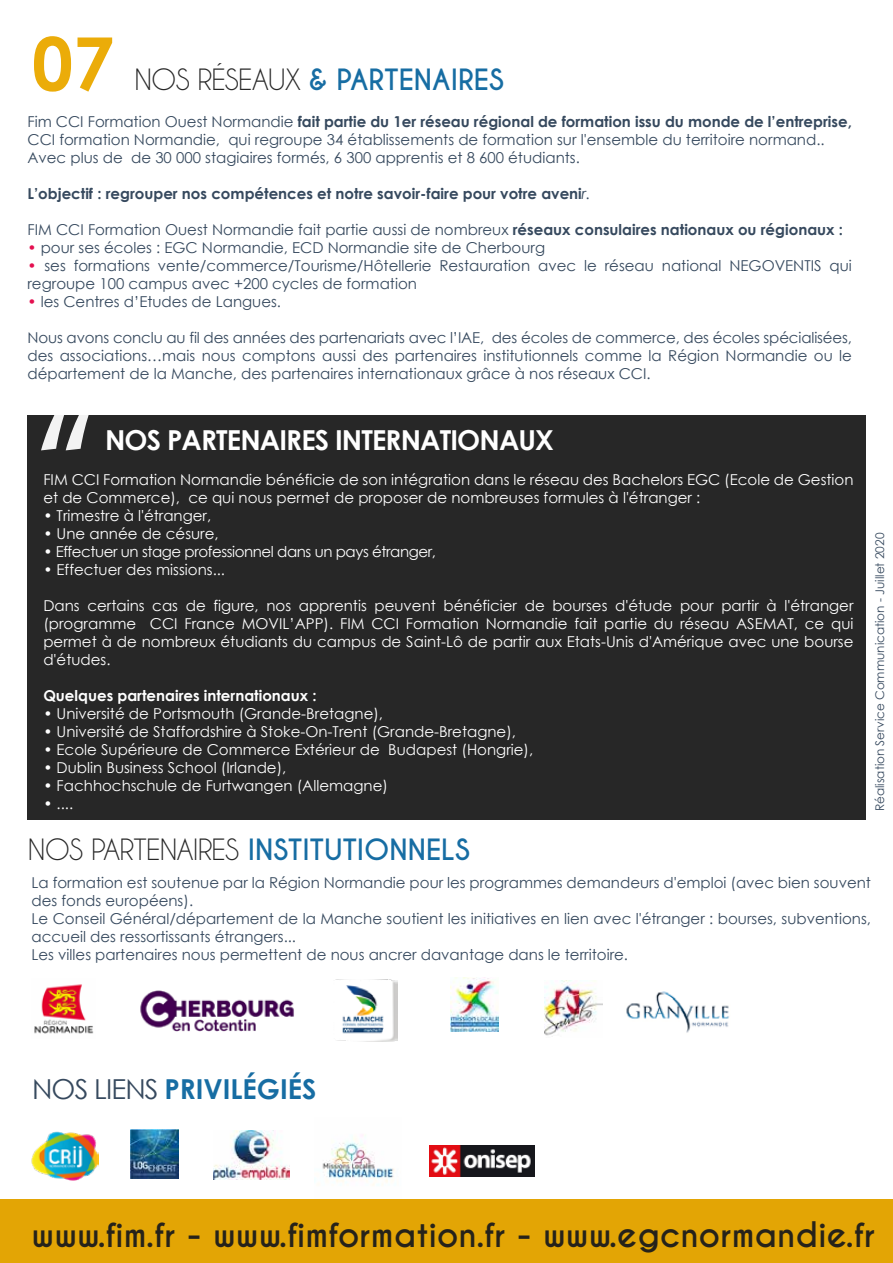
<style>
.page{position:relative;width:893px;height:1263px;background:#fff}
.page>*{position:absolute;margin:0;border:0;box-sizing:border-box;transform-origin:0 0}
.t1{font:700 73.5px "Century Gothic";color:#ebac09}
.t2{font:700 33px "Caviar Dreams";color:rgb(28 28 28/.95)}
.t3{font:700 27.45px "Caviar Dreams";color:#176da3}
.t4{font:700 27.45px "Century Gothic";letter-spacing:-.03em;color:#fff}
.t5{font:700 27.45px "Century Gothic";color:#176da3}
.t6{font:15px/18px "Century Gothic";color:#36495e}
.t7{font:15px/18px "Century Gothic";color:#fff}
.t8{font:700 15px "Century Gothic";color:#36495e}
.t9{font:15px "Century Gothic";letter-spacing:-.03em;color:#fff}
.t10{font:700 15px "Century Gothic";color:#fff}
.t11{font:12px "Century Gothic";color:#36495e}
.s1{font-weight:400;color:rgb(28 28 28/.95)}
.s2{font-weight:700}
.s3{font-weight:400;font-style:italic}
.s4{color:#e41050}
.s5{font-weight:400;color:#36495e}
</style>
<div class="page">
<div style="left:28px;top:415px;width:838px;height:405px;background:#272727"></div>
<img style="left:34px;top:984px;width:60px;height:50px">
<img style="left:335px;top:979px;width:62px;height:62px">
<img style="left:140px;top:990px;width:154px;height:42px">
<img style="left:626px;top:991px;width:103px;height:42px">
<img style="left:544px;top:980px;width:58px;height:56px">
<img style="left:450px;top:977px;width:48px;height:54px">
<img style="left:31px;top:1131px;width:68px;height:50px">
<img style="left:130px;top:1130px;width:48px;height:49px">
<img style="left:213px;top:1130px;width:76px;height:49px">
<img style="left:429px;top:1145px;width:106px;height:31px">
<img style="left:322px;top:1135px;width:73px;height:51px">
<div style="left:0;top:1199px;width:893px;height:64px;background:#e3a505"></div>
<svg style="left:41px;top:415px;width:48px;height:35px"></svg>
<h1 class="t1" style="left:32px;top:8px;width:84px">07</h1>
<h3 class="t3" style="left:134px;top:63px;width:371px"><span class="s1">NOS RÉSEAUX</span> &amp; PARTENAIRES</h3>
<p class="t6" style="left:27px;top:113px;width:826px">Fim CCI Formation Ouest Normandie <span class="s2">fait partie du 1er réseau régional de formation issu du monde de l’entreprise,<br></span>CCI formation Normandie, qui regroupe 34 établissements de formation sur l'ensemble du territoire normand..<br>Avec plus de de 30 000 stagiaires formés, 6 300 apprentis et 8 600 étudiants.</p>
<p class="t8" style="left:27px;top:183px;width:565px">L’objectif : regrouper nos compétences et notre savoir-faire pour votre aveni<span class="s3">r.</span></p>
<p class="t6" style="left:27px;top:221px;width:817px">FIM CCI Formation Ouest Normandie fait partie aussi de nombreux <span class="s2">réseaux consulaires nationaux ou régionaux :</span></p>
<p class="t6" style="left:27px;top:239px;width:519px"><span class="s4">•</span> pour ses écoles : EGC Normandie, ECD Normandie site de Cherbourg</p>
<p class="t6" style="left:27px;top:257px;width:826px"><span class="s4">•</span> ses formations vente/commerce/Tourisme/Hôtellerie Restauration avec le réseau national NEGOVENTIS qui regroupe 100 campus avec +200 cycles de formation</p>
<p class="t6" style="left:27px;top:293px;width:255px"><span class="s4">•</span> les Centres d’Etudes de Langues.</p>
<p class="t6" style="left:27px;top:329px;width:826px;text-align:justify">Nous avons conclu au fil des années des partenariats avec l’IAE, des écoles de commerce, des écoles spécialisées, des associations…mais nous comptons aussi des partenaires institutionnels comme la Région Normandie ou le département de la Manche, des partenaires internationaux grâce à nos réseaux CCI.</p>
<h3 class="t4" style="left:105px;top:420px;width:450px">NOS PARTENAIRES INTERNATIONAUX</h3>
<p class="t7" style="left:43px;top:470px;width:812px">FIM CCI Formation Normandie bénéficie de son intégration dans le réseau des Bachelors EGC (Ecole de Gestion et de Commerce), ce qui nous permet de proposer de nombreuses formules à l'étranger :</p>
<p class="t7" style="left:43px;top:506px;width:169px">• Trimestre à l'étranger,</p>
<p class="t7" style="left:43px;top:524px;width:177px">• Une année de césure,</p>
<p class="t9" style="left:43px;top:541px;width:394px">• Effectuer un stage professionnel dans un pays étranger,</p>
<p class="t7" style="left:43px;top:560px;width:183px">• Effectuer des missions...</p>
<p class="t7" style="left:43px;top:596px;width:812px;text-align:justify">Dans certains cas de figure, nos apprentis peuvent bénéficier de bourses d'étude pour partir à l'étranger (programme CCI France MOVIL’APP). FIM CCI Formation Normandie fait partie du réseau ASEMAT, ce qui permet à de nombreux étudiants du campus de Saint-Lô de partir aux Etats-Unis d'Amérique avec une bourse d'études.</p>
<p class="t10" style="left:43px;top:684px;width:275px">Quelques partenaires internationaux :</p>
<p class="t7" style="left:43px;top:704px;width:341px">• Université de Portsmouth (Grande-Bretagne),</p>
<p class="t7" style="left:43px;top:722px;width:474px">• Université de Staffordshire à Stoke-On-Trent (Grande-Bretagne),</p>
<p class="t7" style="left:43px;top:740px;width:491px">• Ecole Supérieure de Commerce Extérieur de Budapest (Hongrie),</p>
<p class="t7" style="left:43px;top:758px;width:244px">• Dublin Business School (Irlande),</p>
<p class="t7" style="left:43px;top:776px;width:346px">• Fachhochschule de Furtwangen (Allemagne)</p>
<p class="t7" style="left:43px;top:794px;width:31px">• ....</p>
<p class="t11" style="left:871px;top:811px;width:280px;rotate:-90deg">Réalisation Service Communication - Juillet 2020</p>
<h3 class="t3" style="left:28px;top:833px;width:443px"><span class="s1">NOS PARTENAIRES</span> INSTITUTIONNELS</h3>
<p class="t6" style="left:32px;top:873px;width:841px">La formation est soutenue par la Région Normandie pour les programmes demandeurs d'emploi (avec bien souvent des fonds européens).<br>Le Conseil Général/département de la Manche soutient les initiatives en lien avec l'étranger : bourses, subventions, accueil des ressortissants étrangers...<br>Les villes partenaires nous permettent de nous ancrer davantage dans le territoire.</p>
<h3 class="t5" style="left:32px;top:1068px;width:286px"><span class="s5">NOS LIENS</span> PRIVILÉGIÉS</h3>
<h2 class="t2" style="left:32px;top:1214px;width:845px">www.fim.fr - www.fimformation.fr - www.egcnormandie.fr</h2>
</div>
